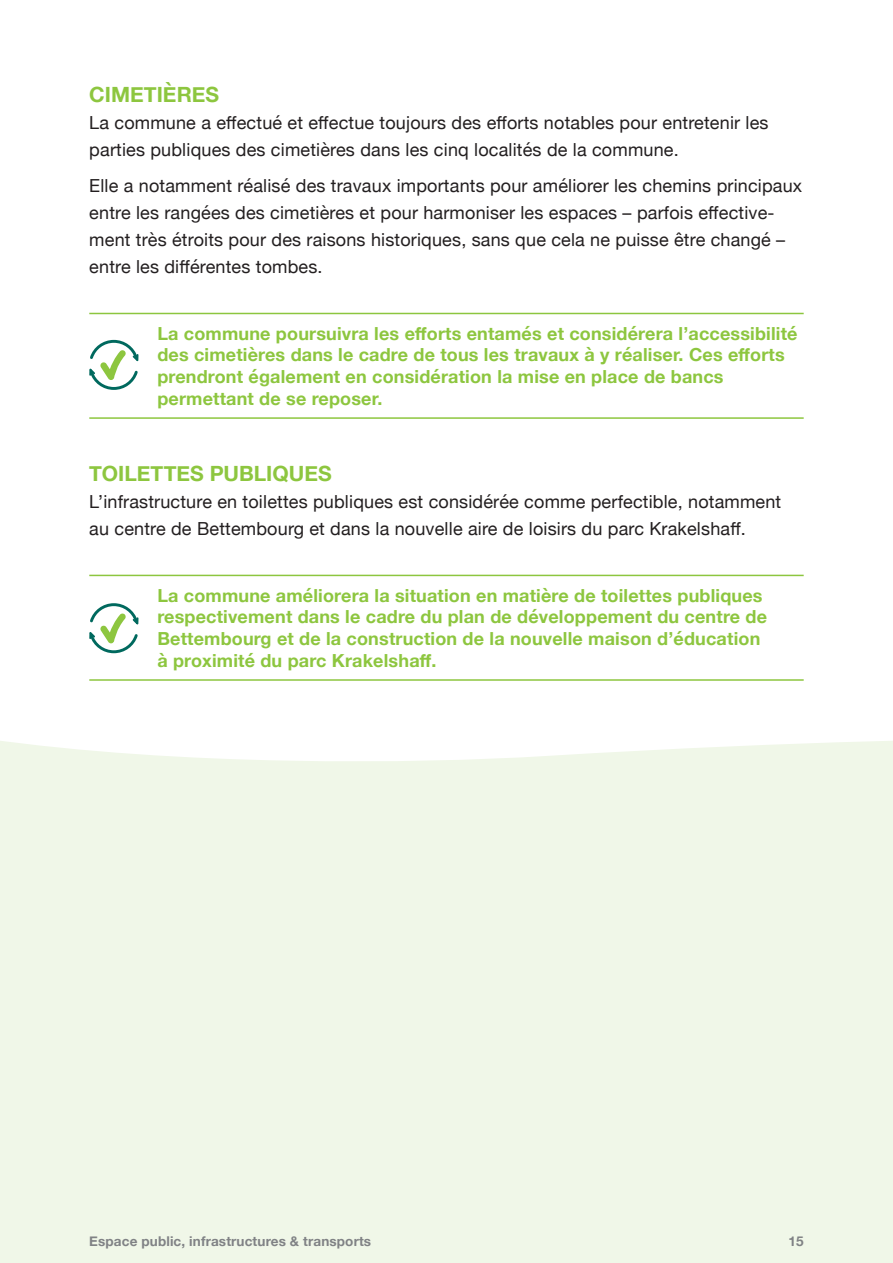
<style>
.page{position:relative;width:893px;height:1263px;background:#fff}
.page>*{position:absolute;margin:0;border:0;box-sizing:border-box;transform-origin:0 0}
.t1{font:700 21px "Helvetica Neue";color:#8dc63f}
.t2{font:18px/27px "Helvetica Neue";letter-spacing:.01em;color:#231f20}
.t3{font:700 18px/21.6px "Helvetica Neue";letter-spacing:.01em;color:#8dc63f}
.t4{font:700 13.5px "Helvetica Neue";letter-spacing:.01em;color:#808285}
</style>
<div class="page">
<div style="left:0;top:741px;width:893px;height:522px;background:#f0f7e8"></div>
<hr style="left:89px;top:313px;width:715px;height:1px;background:#8dc63f">
<hr style="left:89px;top:417px;width:715px;height:2px;background:#8dc63f">
<hr style="left:89px;top:575px;width:715px;height:1px;background:#8dc63f">
<hr style="left:89px;top:679px;width:715px;height:2px;background:#8dc63f">
<svg style="left:89px;top:340px;width:49px;height:50px"></svg>
<svg style="left:89px;top:603px;width:49px;height:50px"></svg>
<p class="t1" style="left:89px;top:78px;width:131px">CIMETIÈRES</p>
<p class="t2" style="left:89px;top:110px;width:681px">La commune a effectué et effectue toujours des efforts notables pour entretenir les parties publiques des cimetières dans les cinq localités de la commune.</p>
<p class="t2" style="left:89px;top:173px;width:714px">Elle a notamment réalisé des travaux importants pour améliorer les chemins principaux entre les rangées des cimetières et pour harmoniser les espaces – parfois effective&shy;ment très étroits pour des raisons historiques, sans que cela ne puisse être changé – entre les différentes tombes.</p>
<p class="t3" style="left:157px;top:323px;width:642px">La commune poursuivra les efforts entamés et considérera l’accessibilité des cimetières dans le cadre de tous les travaux à y réaliser. Ces efforts prendront également en considération la mise en place de bancs permettant de se reposer.</p>
<p class="t1" style="left:89px;top:457px;width:244px">TOILETTES PUBLIQUES</p>
<p class="t2" style="left:89px;top:489px;width:693px">L’infrastructure en toilettes publiques est considérée comme perfectible, notamment au centre de Bettembourg et dans la nouvelle aire de loisirs du parc Krakelshaff.</p>
<p class="t3" style="left:157px;top:585px;width:611px">La commune améliorera la situation en matière de toilettes publiques respectivement dans le cadre du plan de développement du centre de Bettembourg et de la construction de la nouvelle maison d’éducation à proximité du parc Krakelshaff.</p>
<p class="t4" style="left:89px;top:1231px;width:283px">Espace public, infrastructures &amp; transports</p>
<p class="t4" style="left:788px;top:1231px;width:17px">15</p>
</div>
